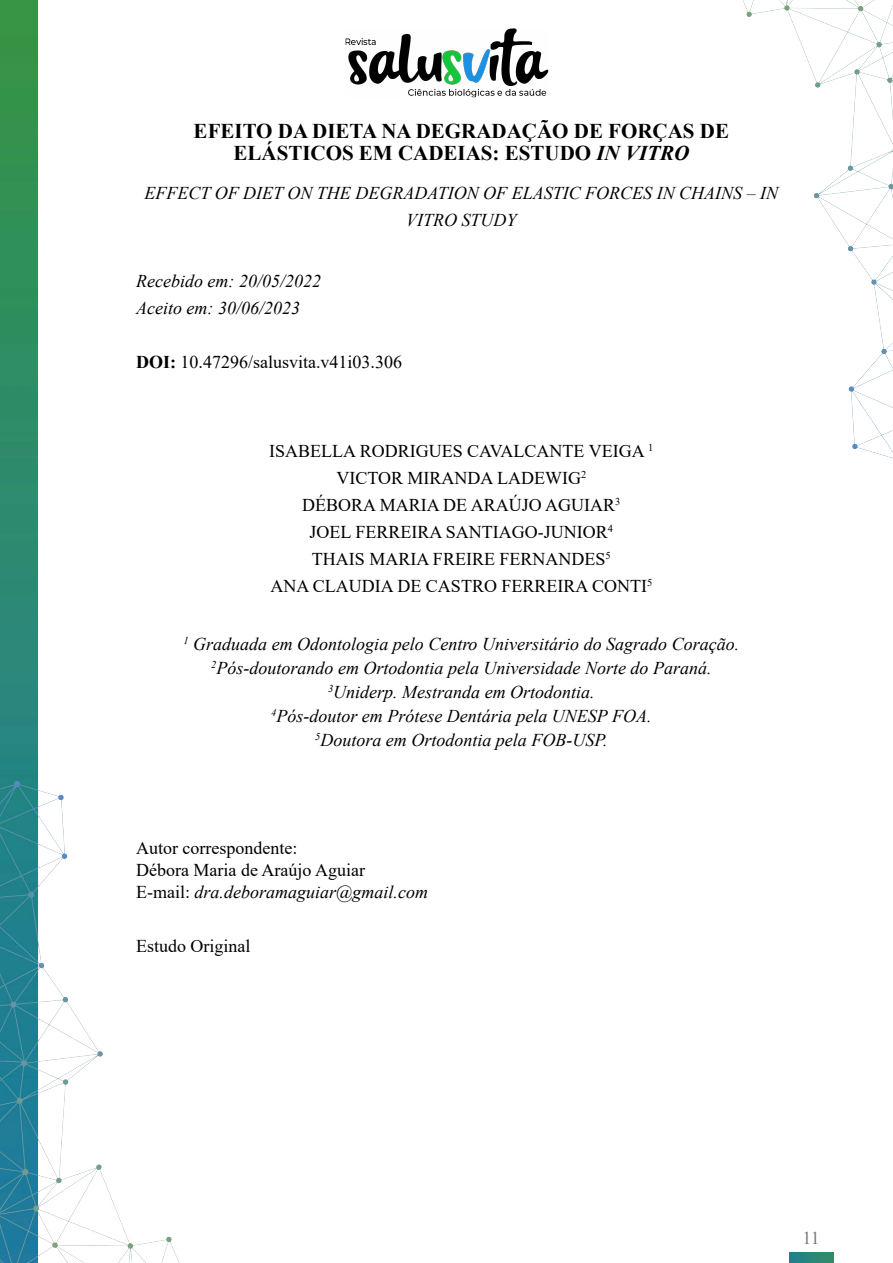
<style>
.page{position:relative;width:893px;height:1263px;background:#fff}
.page>*{position:absolute;margin:0;border:0;box-sizing:border-box;transform-origin:0 0}
.t1{font:700 21px/22.2px "Times New Roman";color:#000;text-align:center}
.t2{font:italic 18px/24px "Times New Roman";color:#000;text-align:center}
.t3{font:18px/27px "Times New Roman";color:#000;text-align:center}
.t4{font:18px "Times New Roman";color:#7a7a7a}
.s1{font-style:italic}
.s2{font-weight:700}
</style>
<div class="page">
<img style="left:0;top:0;width:834px;height:1263px">
<img style="left:322px;top:0;width:249px;height:123px">
<img style="left:729px;top:0;width:164px;height:466px">
<img style="left:789px;top:1253px;width:44px;height:10px">
<p class="t1" style="left:194px;top:119px;width:537px">EFEITO DA DIETA NA DEGRADAÇÃO DE FORÇAS DE<br>ELÁSTICOS EM CADEIAS: ESTUDO <span class="s1">IN VITRO</span></p>
<p class="t2" style="left:145px;top:179px;width:635px;line-height:27px">EFFECT OF DIET ON THE DEGRADATION OF ELASTIC FORCES IN CHAINS – IN<br>VITRO STUDY</p>
<p class="t2" style="left:136px;top:267px;width:186px;line-height:27px;text-align:left">Recebido em: 20/05/2022<br>Aceito em: 30/06/2023</p>
<p class="t3" style="left:136px;top:348px;width:268px"><span class="s2">DOI:</span> 10.47296/salusvita.v41i03.306</p>
<p class="t3" style="left:269px;top:437px;width:386px">ISABELLA RODRIGUES CAVALCANTE VEIGA <sup>1<br></sup>VICTOR MIRANDA LADEWIG<sup>2<br></sup>DÉBORA MARIA DE ARAÚJO AGUIAR<sup>3<br></sup>JOEL FERREIRA SANTIAGO-JUNIOR<sup>4<br></sup>THAIS MARIA FREIRE FERNANDES<sup>5<br></sup>ANA CLAUDIA DE CASTRO FERREIRA CONTI<sup>5</sup></p>
<p class="t2" style="left:184px;top:632px;width:557px"><sup>1</sup> Graduada em Odontologia pelo Centro Universitário do Sagrado Coração.<br><sup>2</sup>Pós-doutorando em Ortodontia pela Universidade Norte do Paraná.<br><sup>3</sup>Uniderp. Mestranda em Ortodontia.<br><sup>4</sup>Pós-doutor em Prótese Dentária pela UNESP FOA.<br><sup>5</sup>Doutora em Ortodontia pela FOB-USP.</p>
<p class="t3" style="left:136px;top:837px;width:294px;line-height:21.6px;text-align:left">Autor correspondente:<br>Débora Maria de Araújo Aguiar<br>E-mail: <span class="s1">dra.deboramaguiar@gmail.com</span></p>
<p class="t3" style="left:136px;top:931px;width:116px">Estudo Original</p>
<p class="t4" style="left:803px;top:1226px;width:19px">11</p>
</div>
